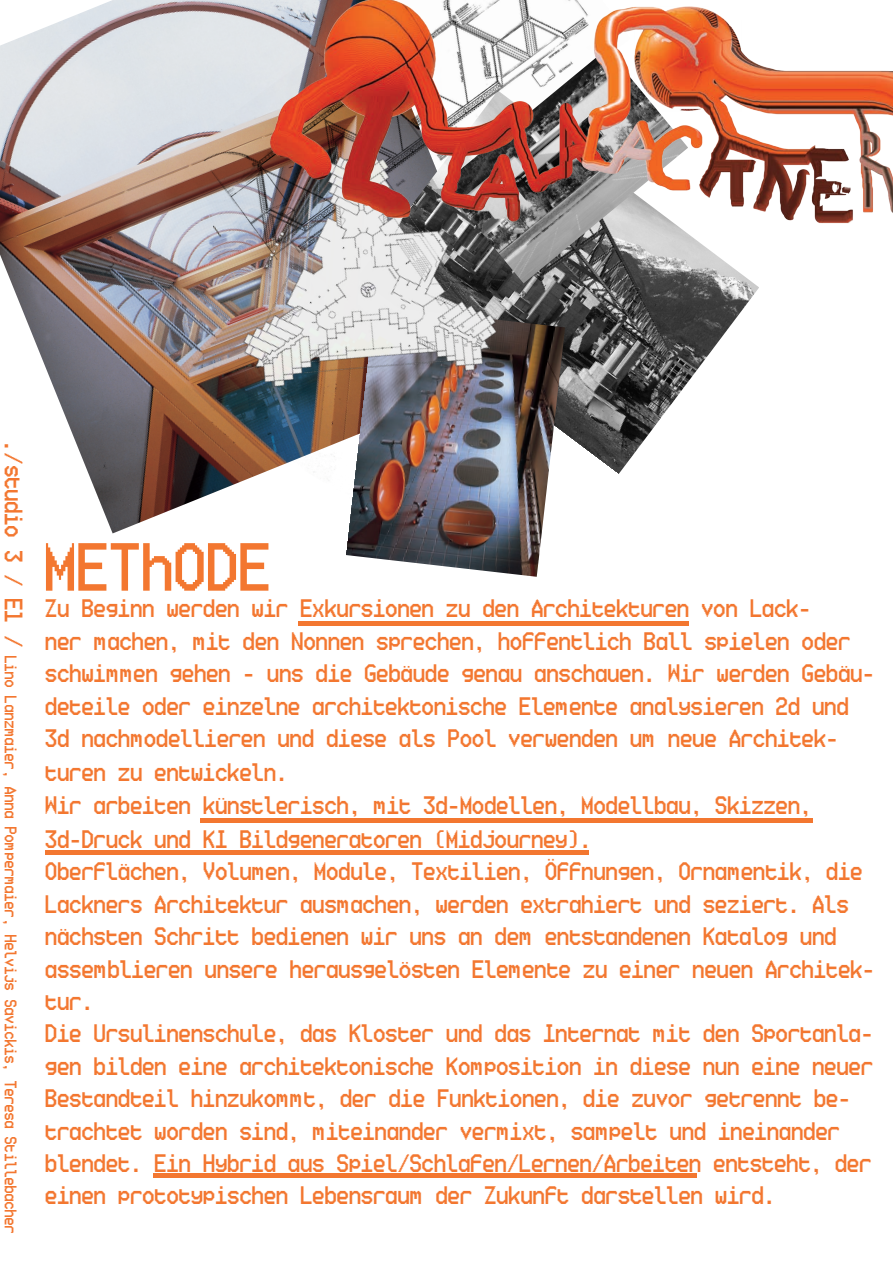
<style>
.page{position:relative;width:893px;height:1262px;background:#fff}
.page>*{position:absolute;margin:0;border:0;box-sizing:border-box;transform-origin:0 0}
.t1{font:72px "Ticketing";color:#f37730}
.t2{font:27px/32.5px "Ticketing";color:#f37730}
.t3{font:18px "Ticketing";color:#f37730}
.s1{font-size:27px}
</style>
<div class="page">
<img style="left:0;top:0;width:175px;height:533px">
<img style="left:574px;top:234px;width:185px;height:240px">
<img style="left:346px;top:523px;width:197px;height:54px">
<img style="left:574px;top:227px;width:114px;height:56px">
<img style="left:166px;top:88px;width:408px;height:435px">
<img style="left:178px;top:0;width:715px;height:227px">
<div style="left:298px;top:621px;width:391px;height:5px;background:#f37730"></div>
<hr style="left:200px;top:818px;width:612px;height:4px;background:#f37730">
<hr style="left:46px;top:850px;width:543px;height:4px;background:#f37730">
<hr style="left:154px;top:1173px;width:543px;height:4px;background:#f37730">
<p class="t3" style="left:20px;top:441px;width:794px;rotate:90deg"><span class="s1">./studio 3 / E1 /</span> Lino Lanzmaier, Anna Pompermaier, Helvijs Savickis, Teresa Stillebacher</p>
<h1 class="t1" style="left:46px;top:530px;width:228px">METhODE</h1>
<p class="t2" style="left:46px;top:592px;width:831px">Zu Beginn werden wir Exkursionen zu den Architekturen von Lack-<br>ner machen, mit den Nonnen sprechen, hoffentlich Ball spielen oder schwimmen gehen - uns die Gebäude genau anschauen. Wir werden Gebäu&shy;deteile oder einzelne architektonische Elemente analysieren 2d und 3d nachmodellieren und diese als Pool verwenden um neue Architek&shy;turen zu entwickeln.<br>Wir arbeiten künstlerisch, mit 3d-Modellen, Modellbau, Skizzen, 3d-Druck und KI Bildgeneratoren (Midjourney).<br>Oberflächen, Volumen, Module, Textilien, Öffnungen, Ornamentik, die Lackners Architektur ausmachen, werden extrahiert und seziert. Als nächsten Schritt bedienen wir uns an dem entstandenen Katalog und assemblieren unsere herausgelösten Elemente zu einer neuen Architek&shy;tur.<br>Die Ursulinenschule, das Kloster und das Internat mit den Sportanla&shy;gen bilden eine architektonische Komposition in diese nun eine neuer Bestandteil hinzukommt, der die Funktionen, die zuvor getrennt be&shy;trachtet worden sind, miteinander vermixt, sampelt und ineinander blendet. Ein Hybrid aus Spiel/Schlafen/Lernen/Arbeiten entsteht, der einen prototypischen Lebensraum der Zukunft darstellen wird.</p>
</div>
